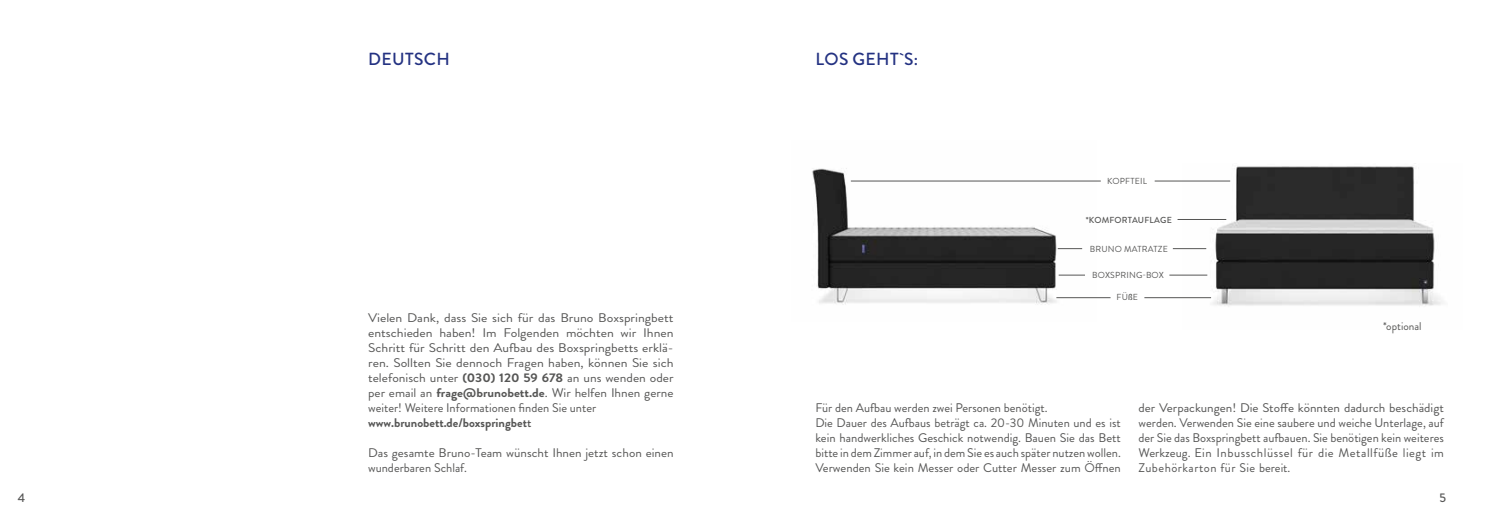
<style>
.page{position:relative;width:1489px;height:525px;background:#fff}
.page>*{position:absolute;margin:0;border:0;box-sizing:border-box;transform-origin:0 0}
.t1{font:500 17.5px "Brandon Grotesque";letter-spacing:.02em;color:#243282}
.t2{font:12.5px/15px "Brandon Grotesque";color:#565655;scale:1.1 1}
.t3{font:12.5px/15px "Brandon Grotesque";color:#565655}
.t4{font:12.5px/15px "Brandon Grotesque";color:#565655;text-align:justify;scale:1.06 1}
.t5{font:12.5px/15px "Brandon Grotesque";color:#565655;scale:1.05 1}
.t6{font:500 12.5px "Brandon Grotesque";color:#565655}
.t7{font:11.25px "Brandon Grotesque";color:#565655}
.t8{font:8.75px "Brandon Grotesque";letter-spacing:.02em;color:#565655}
.t9{font:500 8.75px "Brandon Grotesque";letter-spacing:.02em;color:#565655}
.s1{font-weight:500}
.s2{font-weight:700}
</style>
<div class="page">
<img style="left:812px;top:168px;width:284px;height:137px">
<img style="left:1182px;top:166px;width:261px;height:141px">
<hr style="left:1154px;top:181px;width:76px;height:1px;background:#565655">
<hr style="left:1172px;top:248px;width:34px;height:1px;background:#565655">
<hr style="left:1169px;top:275px;width:38px;height:1px;background:#565655">
<hr style="left:1144px;top:297px;width:66px;height:1px;background:#565655">
<hr style="left:1177px;top:219px;width:49px;height:1px;background:#565655">
<hr style="left:850px;top:181px;width:250px;height:1px;background:#565655">
<svg style="left:1057px;top:248px;width:25px;height:1px"></svg>
<svg style="left:1058px;top:275px;width:26px;height:1px"></svg>
<hr style="left:1056px;top:297px;width:54px;height:1px;background:#565655">
<h1 class="t1" style="left:368px;top:47px;width:83px">DEUTSCH</h1>
<h1 class="t1" style="left:815px;top:47px;width:104px">LOS GEHT`S:</h1>
<p class="t8" style="left:1107px;top:174px;width:41px">KOPFTEIL</p>
<p class="t9" style="left:1085px;top:213px;width:87px">*KOMFORTAUFLAGE</p>
<p class="t8" style="left:1089px;top:242px;width:79px">BRUNO MATRATZE</p>
<p class="t8" style="left:1091px;top:269px;width:73px">BOXSPRING-BOX</p>
<p class="t8" style="left:1116px;top:291px;width:23px">FÜ<span class="s1">ß</span>E</p>
<p class="t2" style="left:368px;top:310px;width:279px">Vielen Dank, dass Sie sich für das Bruno Boxspringbett entschieden haben! Im Folgenden möchten wir Ihnen Schritt für Schritt den Aufbau des Boxspringbetts erklä&shy;ren. Sollten Sie dennoch Fragen haben, können Sie sich telefonisch unter <span class="s2">(030) 120 59 678</span> an uns wenden oder per email an <span class="s2">frage@brunobett.de</span>. Wir helfen Ihnen gerne weiter! Weitere Informationen finden Sie unter <span class="s2">www.brunobett.de/boxspringbet</span><span class="s1">t</span></p>
<p class="t5" style="left:368px;top:445px;width:292px">Das gesamte Bruno-Team wünscht Ihnen jetzt schon einen wunderbaren Schlaf.</p>
<p class="t7" style="left:1382px;top:318px;width:40px">*optional</p>
<p class="t3" style="left:815px;top:400px;width:307px">Für den Aufbau werden zwei Personen benötigt.<br>Die Dauer des Aufbaus beträgt ca. 20-30 Minuten und es ist kein handwerkliches Geschick notwendig. Bauen Sie das Bett bitte in dem Zimmer auf, in dem Sie es auch später nutzen wollen.<br>Verwenden Sie kein Messer oder Cutter Messer zum Öffnen</p>
<p class="t4" style="left:1138px;top:400px;width:289px">der Verpackungen! Die Stoffe könnten dadurch beschädigt werden. Verwenden Sie eine saubere und weiche Unterlage, auf der Sie das Boxspringbett aufbauen. Sie benötigen kein weiteres Werkzeug. Ein Inbusschlüssel für die Metallfüße liegt im Zubehörkarton für Sie bereit.</p>
<p class="t6" style="left:18px;top:488px;width:9px">4</p>
<p class="t6" style="left:1439px;top:488px;width:8px">5</p>
</div>
